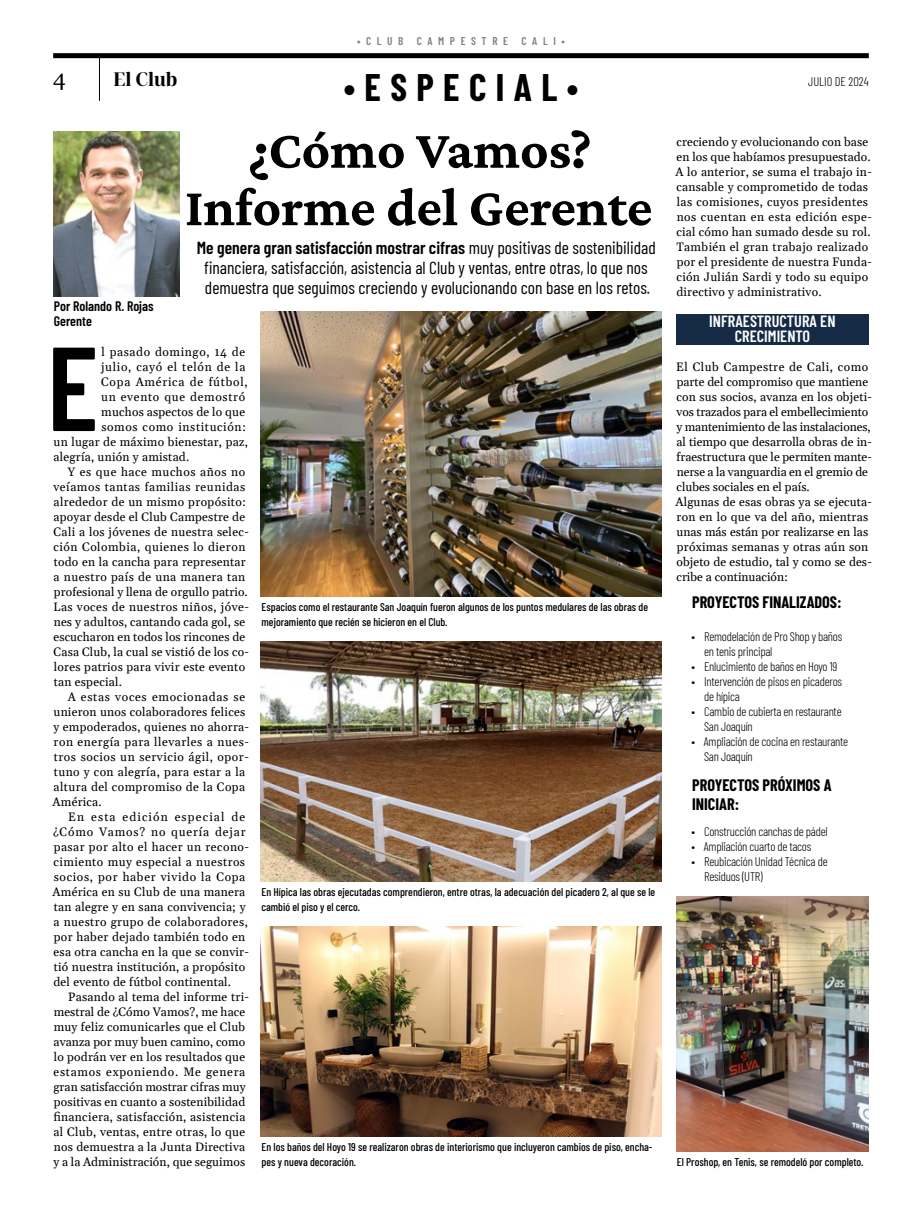
<style>
.page{position:relative;width:922px;height:1223px;background:#fff}
.page>*{position:absolute;margin:0;border:0;box-sizing:border-box;transform-origin:0 0}
.t1{font:600 119.12px "Barlow Condensed";color:#000}
.t2{font:700 55px/57.4px "Crimson Pro";color:#000;text-align:center}
.t3{font:700 37.5px "Barlow Condensed";letter-spacing:.25em;color:#000}
.t4{font:22.5px "Georgia";color:#000}
.t5{font:700 20px "Ardina Title";letter-spacing:-.005em;color:#000}
.t6{font:17.5px/20px "Barlow Condensed";color:#000;text-align:center}
.t7{font:700 16.25px/19.5px "Barlow Condensed";color:#000}
.t8{font:600 16.25px/15px "Barlow Condensed";color:#fff;text-align:center}
.t9{font:600 13.75px/15px "Barlow Condensed";color:#000}
.t10{font:300 12.5px/15px "Barlow Condensed";letter-spacing:-.02em;color:#000}
.t11{font:300 12.5px "Barlow Condensed";color:#000}
.t12{font:12px/15px "Gelasio";letter-spacing:.02em;color:#000}
.t13{font:12px/15px "Gelasio";color:#000}
.t14{font:12px "Gelasio";letter-spacing:.055em;color:#000}
.t15{font:12px "Gelasio";letter-spacing:.04em;color:#000}
.t16{font:12px "Gelasio";letter-spacing:.045em;color:#000}
.t17{font:12px "Gelasio";letter-spacing:.05em;color:#000}
.t18{font:12px "Gelasio";letter-spacing:.07em;color:#000}
.t19{font:12px "Gelasio";letter-spacing:.09em;color:#000}
.t20{font:12px "Gelasio";letter-spacing:.06em;color:#000}
.t21{font:500 11.25px/15px "Barlow Condensed";color:#000}
.t22{font:600 11.25px "Barlow Condensed";letter-spacing:.5em;color:#848280}
.s1{font-weight:600}
</style>
<div class="page">
<div style="left:53px;top:53px;width:815px;height:5px;background:#000"></div>
<hr style="left:99px;top:55px;width:1px;height:46px;background:#000">
<div style="left:676px;top:314px;width:192px;height:30px;background:#152a45"></div>
<img style="left:261px;top:926px;width:400px;height:210px">
<img style="left:676px;top:896px;width:192px;height:255px">
<img style="left:261px;top:641px;width:400px;height:240px">
<img style="left:261px;top:311px;width:400px;height:285px">
<img style="left:53px;top:131px;width:126px;height:165px">
<p class="t22" style="left:357px;top:33px;width:209px">•CLUB CAMPESTRE CALI•</p>
<h3 class="t5" style="left:113px;top:68px;width:65px">El Club</h3>
<h3 class="t3" style="left:344px;top:61px;width:236px">•ESPECIAL•</h3>
<h3 class="t4" style="left:53px;top:64px;width:14px">4</h3>
<p class="t11" style="left:807px;top:72px;width:62px">JULIO DE 2024</p>
<h2 class="t2" style="left:185px;top:120px;width:469px">¿Cómo Vamos?<br>Informe del Gerente</h2>
<h3 class="t6" style="left:197px;top:236px;width:460px"><span class="s1">Me genera gran satisfacción mostrar cifras</span> muy positivas de sostenibilidad financiera, satisfacción, asistencia al Club y ventas, entre otras, lo que nos demuestra que seguimos creciendo y evolucionando con base en los retos.</h3>
<p class="t9" style="left:54px;top:298px;width:101px">Por Rolando R. Rojas<br>Gerente</p>
<h1 class="t1" style="left:47px;top:303px;width:53px">E</h1>
<p class="t17" style="left:101px;top:341px;width:145px">l pasado domingo, 14 de</p>
<p class="t14" style="left:101px;top:356px;width:146px">julio, cayó el telón de la</p>
<p class="t20" style="left:101px;top:371px;width:148px">Copa América de fútbol,</p>
<p class="t14" style="left:101px;top:386px;width:145px">un evento que demostró</p>
<p class="t12" style="left:101px;top:403px;width:145px">muchos aspectos de lo que</p>
<p class="t17" style="left:101px;top:416px;width:146px">somos como institución:</p>
<p class="t12" style="left:54px;top:433px;width:196px">un lugar de máximo bienestar, paz,</p>
<p class="t12" style="left:54px;top:448px;width:137px">alegría, unión y amistad.</p>
<p class="t16" style="left:68px;top:461px;width:179px">Y es que hace muchos años no</p>
<p class="t16" style="left:53px;top:476px;width:193px">veíamos tantas familias reunidas</p>
<p class="t12" style="left:54px;top:493px;width:194px">alrededor de un mismo propósito:</p>
<p class="t12" style="left:54px;top:508px;width:193px">apoyar desde el Club Campestre de</p>
<p class="t12" style="left:54px;top:523px;width:197px">Cali a los jóvenes de nuestra selec-</p>
<p class="t15" style="left:54px;top:536px;width:193px">ción Colombia, quienes lo dieron</p>
<p class="t12" style="left:54px;top:553px;width:193px">todo en la cancha para representar</p>
<p class="t12" style="left:54px;top:568px;width:193px">a nuestro país de una manera tan</p>
<p class="t12" style="left:54px;top:583px;width:195px">profesional y llena de orgullo patrio.</p>
<p class="t12" style="left:53px;top:598px;width:197px">Las voces de nuestros niños, jóve-</p>
<p class="t12" style="left:54px;top:613px;width:193px">nes y adultos, cantando cada gol, se</p>
<p class="t12" style="left:54px;top:628px;width:193px">escucharon en todos los rincones de</p>
<p class="t12" style="left:54px;top:643px;width:197px">Casa Club, la cual se vistió de los co-</p>
<p class="t12" style="left:54px;top:658px;width:193px">lores patrios para vivir este evento</p>
<p class="t12" style="left:54px;top:673px;width:70px">tan especial.</p>
<p class="t14" style="left:68px;top:686px;width:179px">A estas voces emocionadas se</p>
<p class="t12" style="left:54px;top:703px;width:193px">unieron unos colaboradores felices</p>
<p class="t12" style="left:53px;top:718px;width:197px">y empoderados, quienes no ahorra-</p>
<p class="t15" style="left:54px;top:731px;width:197px">ron energía para llevarles a nues-</p>
<p class="t16" style="left:54px;top:746px;width:196px">tros socios un servicio ágil, opor-</p>
<p class="t12" style="left:54px;top:763px;width:193px">tuno y con alegría, para estar a la</p>
<p class="t12" style="left:54px;top:778px;width:193px">altura del compromiso de la Copa</p>
<p class="t12" style="left:53px;top:793px;width:51px">América.</p>
<p class="t19" style="left:68px;top:806px;width:178px">En esta edición especial de</p>
<p class="t18" style="left:53px;top:821px;width:194px">¿Cómo Vamos? no quería dejar</p>
<p class="t12" style="left:54px;top:838px;width:196px">pasar por alto el hacer un recono-</p>
<p class="t15" style="left:54px;top:851px;width:193px">cimiento muy especial a nuestros</p>
<p class="t14" style="left:54px;top:866px;width:193px">socios, por haber vivido la Copa</p>
<p class="t12" style="left:53px;top:883px;width:194px">América en su Club de una manera</p>
<p class="t12" style="left:54px;top:898px;width:193px">tan alegre y en sana convivencia; y</p>
<p class="t12" style="left:54px;top:913px;width:196px">a nuestro grupo de colaboradores,</p>
<p class="t12" style="left:54px;top:928px;width:193px">por haber dejado también todo en</p>
<p class="t12" style="left:54px;top:943px;width:197px">esa otra cancha en la que se convir-</p>
<p class="t12" style="left:54px;top:958px;width:193px">tió nuestra institución, a propósito</p>
<p class="t12" style="left:53px;top:973px;width:179px">del evento de fútbol continental.</p>
<p class="t12" style="left:68px;top:988px;width:182px">Pasando al tema del informe tri-</p>
<p class="t12" style="left:54px;top:1003px;width:193px">mestral de ¿Cómo Vamos?, me hace</p>
<p class="t12" style="left:54px;top:1018px;width:193px">muy feliz comunicarles que el Club</p>
<p class="t12" style="left:54px;top:1033px;width:193px">avanza por muy buen camino, como</p>
<p class="t12" style="left:54px;top:1048px;width:193px">lo podrán ver en los resultados que</p>
<p class="t14" style="left:54px;top:1061px;width:193px">estamos exponiendo. Me genera</p>
<p class="t12" style="left:53px;top:1078px;width:194px">gran satisfacción mostrar cifras muy</p>
<p class="t12" style="left:54px;top:1093px;width:193px">positivas en cuanto a sostenibilidad</p>
<p class="t12" style="left:54px;top:1108px;width:193px">financiera, satisfacción, asistencia</p>
<p class="t12" style="left:54px;top:1123px;width:193px">al Club, ventas, entre otras, lo que</p>
<p class="t12" style="left:54px;top:1138px;width:193px">nos demuestra a la Junta Directiva</p>
<p class="t12" style="left:53px;top:1153px;width:193px">y a la Administración, que seguimos</p>
<p class="t21" style="left:261px;top:598px;width:388px">Espacios como el restaurante San Joaquín fueron algunos de los puntos medulares de las obras de mejoramiento que recién se hicieron en el Club.</p>
<p class="t21" style="left:261px;top:884px;width:395px">En Hípica las obras ejecutadas comprendieron, entre otras, la adecuación del picadero 2, al que se le cambió el piso y el cerco.</p>
<p class="t21" style="left:261px;top:1139px;width:392px">En los baños del Hoyo 19 se realizaron obras de interiorismo que incluyeron cambios de piso, encha&shy;pes y nueva decoración.</p>
<p class="t12" style="left:675px;top:133px;width:198px">creciendo y evolucionando con base en los que habíamos presupuestado.<br>A lo anterior, se suma el trabajo in&shy;cansable y comprometido de todas las comisiones, cuyos presidentes nos cuentan en esta edición espe&shy;cial cómo han sumado desde su rol.<br>También el gran trabajo realizado por el presidente de nuestra Funda&shy;ción Julián Sardi y todo su equipo directivo y administrativo.</p>
<h3 class="t8" style="left:709px;top:313px;width:128px">INFRAESTRUCTURA EN<br>CRECIMIENTO</h3>
<p class="t13" style="left:675px;top:358px;width:198px">El Club Campestre de Cali, como parte del compromiso que mantiene con sus socios, avanza en los objeti&shy;vos trazados para el embellecimiento y mantenimiento de las instalaciones, al tiempo que desarrolla obras de in&shy;fraestructura que le permiten mante&shy;nerse a la vanguardia en el gremio de clubes sociales en el país.<br>Algunas de esas obras ya se ejecuta&shy;ron en lo que va del año, mientras unas más están por realizarse en las próximas semanas y otras aún son objeto de estudio, tal y como se des&shy;cribe a continuación:</p>
<h3 class="t7" style="left:692px;top:591px;width:151px">PROYECTOS FINALIZADOS:</h3>
<p class="t10" style="left:704px;top:628px;width:140px;text-indent:-13px">• Remodelación de Pro Shop y baños en tenis principal</p>
<p class="t10" style="left:691px;top:658px;width:147px">• Enlucimiento de baños en Hoyo 19</p>
<p class="t10" style="left:704px;top:673px;width:139px;text-indent:-13px">• Intervención de pisos en picaderos de hípica</p>
<p class="t10" style="left:704px;top:703px;width:139px;text-indent:-13px">• Cambio de cubierta en restaurante<br>San Joaquín</p>
<p class="t10" style="left:704px;top:733px;width:146px;text-indent:-13px">• Ampliación de cocina en restaurante<br>San Joaquín</p>
<h3 class="t7" style="left:692px;top:774px;width:141px">PROYECTOS PRÓXIMOS A<br>INICIAR:</h3>
<p class="t10" style="left:691px;top:823px;width:138px">• Construcción canchas de pádel</p>
<p class="t10" style="left:691px;top:838px;width:121px">• Ampliación cuarto de tacos</p>
<p class="t10" style="left:704px;top:853px;width:125px;text-indent:-13px">• Reubicación Unidad Técnica de<br>Residuos (UTR)</p>
<p class="t21" style="left:676px;top:1153px;width:188px">El Proshop, en Tenis, se remodeló por completo.</p>
</div>
